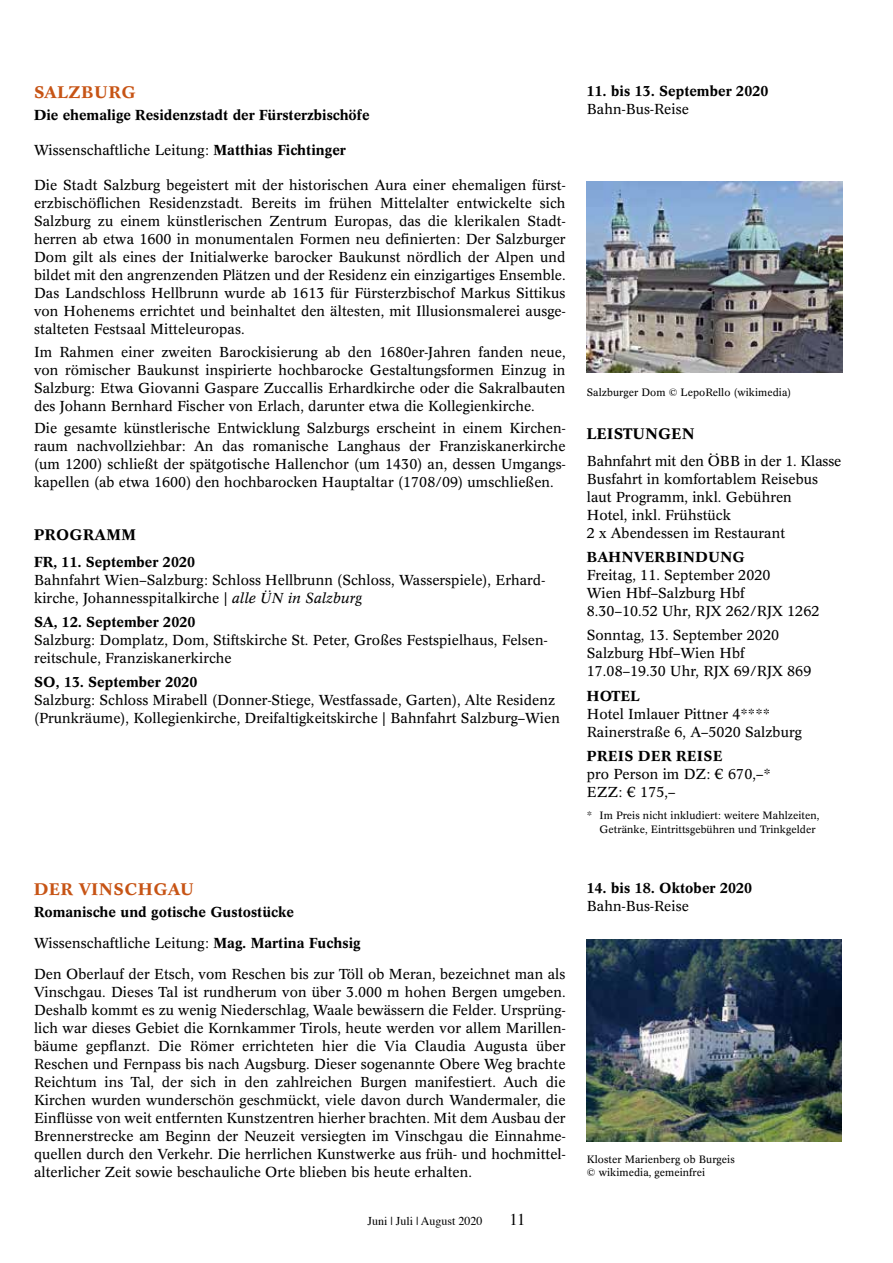
<style>
.page{position:relative;width:893px;height:1263px;background:#fff}
.page>*{position:absolute;margin:0;border:0;box-sizing:border-box;transform-origin:0 0}
.t1{font:500 16.5px "Concorde BQ";letter-spacing:.04em;color:#c75415}
.t2{font:16.5px "Times";color:#000}
.t3{font:500 15px "Concorde BQ";letter-spacing:.04em;color:#000}
.t4{font:14.25px/18px "Concorde BQ";letter-spacing:.005em;color:#000}
.t5{font:500 14.25px "Concorde BQ";letter-spacing:.005em;color:#000}
.t6{font:500 14.25px "Concorde BQ";letter-spacing:.05em;color:#000}
.t7{font:12px "Times";color:#000}
.t8{font:10.5px/13.5px "Concorde BQ";letter-spacing:.005em;color:#000}
.s1{font-weight:500}
.s2{font-style:italic}
</style>
<div class="page">
<img style="left:587px;top:181px;width:255px;height:192px">
<img style="left:587px;top:940px;width:255px;height:201px">
<p class="t5" style="left:587px;top:83px;width:183px">11. bis 13. September 2020</p>
<p class="t4" style="left:587px;top:100px;width:103px">Bahn-Bus-Reise</p>
<p class="t1" style="left:34px;top:82px;width:103px">SALZBURG</p>
<p class="t5" style="left:34px;top:107px;width:337px">Die ehemalige Residenzstadt der Fürsterzbischöfe</p>
<p class="t4" style="left:34px;top:142px;width:313px">Wissenschaftliche Leitung: <span class="s1">Matthias Fichtinger</span></p>
<p class="t4" style="left:34px;top:177px;width:533px;text-align:justify">Die Stadt Salzburg begeistert mit der historischen Aura einer ehemaligen fürst&shy;erzbischöflichen Residenzstadt. Bereits im frühen Mittelalter entwickelte sich Salzburg zu einem künstlerischen Zentrum Europas, das die klerikalen Stadt&shy;herren ab etwa 1600 in monumentalen Formen neu definierten: Der Salzburger Dom gilt als eines der Initialwerke barocker Baukunst nördlich der Alpen und bildet mit den angrenzenden Plätzen und der Residenz ein einzigartiges Ensemble.<br>Das Landschloss Hellbrunn wurde ab 1613 für Fürsterzbischof Markus Sittikus von Hohenems errichtet und beinhaltet den ältesten, mit Illusionsmalerei ausge&shy;stalteten Festsaal Mitteleuropas.</p>
<p class="t4" style="left:34px;top:343px;width:533px;text-align:justify">Im Rahmen einer zweiten Barockisierung ab den 1680er-Jahren fanden neue, von römischer Baukunst inspirierte hochbarocke Gestaltungsformen Einzug in Salzburg: Etwa Giovanni Gaspare Zuccallis Erhardkirche oder die Sakralbauten des Johann Bernhard Fischer von Erlach, darunter etwa die Kollegienkirche.</p>
<p class="t4" style="left:34px;top:419px;width:533px;text-align:justify">Die gesamte künstlerische Entwicklung Salzburgs erscheint in einem Kirchen&shy;raum nachvollziehbar: An das romanische Langhaus der Franziskanerkirche (um 1200) schließt der spätgotische Hallenchor (um 1430) an, dessen Umgangs&shy;kapellen (ab etwa 1600) den hochbarocken Hauptaltar (1708/09) umschließen.</p>
<p class="t3" style="left:587px;top:425px;width:109px">LEISTUNGEN</p>
<p class="t8" style="left:587px;top:385px;width:206px">Salzburger Dom © LepoRello (wikimedia)</p>
<p class="t4" style="left:587px;top:452px;width:256px">Bahnfahrt mit den ÖBB in der 1. Klasse<br>Busfahrt in komfortablem Reisebus laut Programm, inkl. Gebühren<br>Hotel, inkl. Frühstück<br>2 x Abendessen im Restaurant</p>
<p class="t6" style="left:587px;top:548px;width:159px">BAHNVERBINDUNG</p>
<p class="t4" style="left:587px;top:566px;width:234px">Freitag, 11. September 2020<br>Wien Hbf–Salzburg Hbf<br>8.30–10.52 Uhr, RJX 262/RJX 1262</p>
<p class="t4" style="left:587px;top:626px;width:226px">Sonntag, 13. September 2020<br>Salzburg Hbf–Wien Hbf<br>17.08–19.30 Uhr, RJX 69/RJX 869</p>
<p class="t5" style="left:587px;top:687px;width:54px">HOTEL</p>
<p class="t4" style="left:587px;top:705px;width:217px">Hotel Imlauer Pittner 4****<br>Rainerstraße 6, A–5020 Salzburg</p>
<p class="t6" style="left:587px;top:748px;width:137px">PREIS DER REISE</p>
<p class="t4" style="left:587px;top:765px;width:185px">pro Person im DZ: € 670,–*<br>EZZ: € 175,–</p>
<p class="t8" style="left:600px;top:809px;width:221px;text-indent:-13px">* Im Preis nicht inkludiert: weitere Mahlzeiten,<br>Getränke, Eintrittsgebühren und Trinkgelder</p>
<p class="t3" style="left:34px;top:526px;width:103px">PROGRAMM</p>
<p class="t5" style="left:34px;top:553px;width:163px">FR, 11. September 2020</p>
<p class="t4" style="left:34px;top:571px;width:513px">Bahnfahrt Wien–Salzburg: Schloss Hellbrunn (Schloss, Wasserspiele), Erhard&shy;kirche, Johannesspitalkirche | <span class="s2">alle ÜN in Salzburg</span></p>
<p class="t5" style="left:34px;top:613px;width:163px">SA, 12. September 2020</p>
<p class="t4" style="left:34px;top:631px;width:515px">Salzburg: Domplatz, Dom, Stiftskirche St. Peter, Großes Festspielhaus, Felsen&shy;reitschule, Franziskanerkirche</p>
<p class="t5" style="left:34px;top:674px;width:165px">SO, 13. September 2020</p>
<p class="t4" style="left:34px;top:691px;width:527px">Salzburg: Schloss Mirabell (Donner-Stiege, Westfassade, Garten), Alte Residenz (Prunkräume), Kollegienkirche, Dreifaltigkeitskirche | Bahnfahrt Salzburg–Wien</p>
<p class="t1" style="left:34px;top:879px;width:161px">DER VINSCHGAU</p>
<p class="t4" style="left:34px;top:897px;width:533px;line-height:30.8px"><span class="s1">Romanische und gotische Gustostücke<br></span>Wissenschaftliche Leitung: <span class="s1">Mag. Martina Fuchsig<br></span>Den Oberlauf der Etsch, vom Reschen bis zur Töll ob Meran, bezeichnet man als</p>
<p class="t4" style="left:34px;top:983px;width:533px;text-align:justify">Vinschgau. Dieses Tal ist rundherum von über 3.000 m hohen Bergen umgeben.<br>Deshalb kommt es zu wenig Niederschlag, Waale bewässern die Felder. Ursprüng&shy;lich war dieses Gebiet die Kornkammer Tirols, heute werden vor allem Marillen&shy;bäume gepflanzt. Die Römer errichteten hier die Via Claudia Augusta über Reschen und Fernpass bis nach Augsburg. Dieser sogenannte Obere Weg brachte Reichtum ins Tal, der sich in den zahlreichen Burgen manifestiert. Auch die Kirchen wurden wunderschön geschmückt, viele davon durch Wandermaler, die Einflüsse von weit entfernten Kunstzentren hierher brachten. Mit dem Ausbau der Brennerstrecke am Beginn der Neuzeit versiegten im Vinschgau die Einnahme&shy;quellen durch den Verkehr. Die herrlichen Kunstwerke aus früh- und hochmittel&shy;alterlicher Zeit sowie beschauliche Orte blieben bis heute erhalten.</p>
<p class="t7" style="left:367px;top:1210px;width:117px">Juni | Juli | August 2020</p>
<p class="t2" style="left:510px;top:1204px;width:17px">11</p>
<p class="t5" style="left:587px;top:879px;width:167px">14. bis 18. Oktober 2020</p>
<p class="t4" style="left:587px;top:897px;width:103px">Bahn-Bus-Reise</p>
<p class="t8" style="left:587px;top:1152px;width:149px">Kloster Marienberg ob Burgeis © wikimedia, gemeinfrei</p>
</div>
